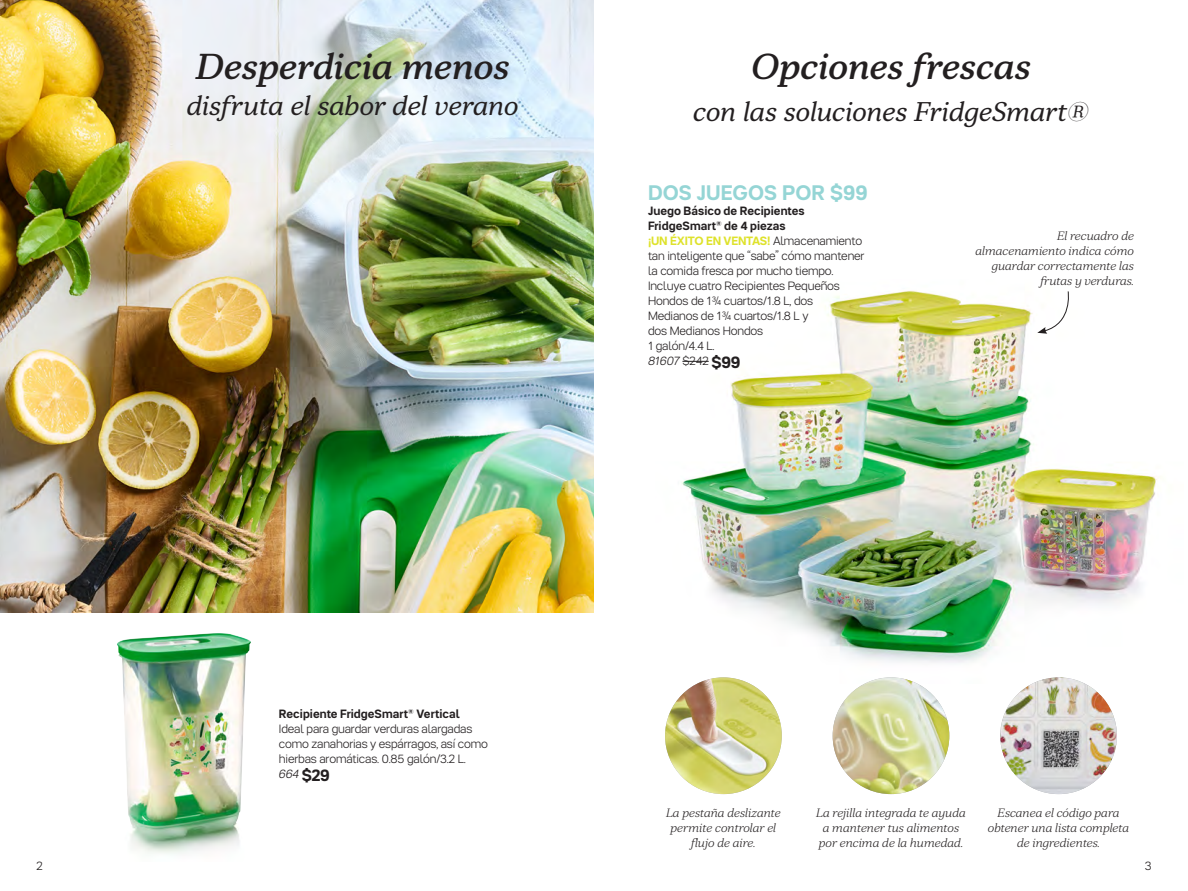
<style>
.page{position:relative;width:1188px;height:891px;background:#fff}
.page>*{position:absolute;margin:0;border:0;box-sizing:border-box;transform-origin:0 0}
.t1{font:36px "Tupper Serif 25 Meditalic";letter-spacing:.005em;color:#231f20}
.t2{font:italic 27px "Tupper Serif 24";color:#231f20}
.t3{font:700 21px "Tupper PRO";color:#95d5d5}
.t4{font:300 12px/15px "Tupper PRO";letter-spacing:-.015em;color:#231f20}
.t5{font:12px/15px "Tupper Serif 23 Ltitalic";color:#231f20;text-align:center}
.s1{font-weight:700}
.s2{font-weight:700;color:#dee22b}
.s3{font-style:italic}
.s4{font-weight:700;font-size:16.5px}
</style>
<div class="page">
<img style="left:0;top:0;width:594px;height:612px">
<img style="left:681px;top:291px;width:478px;height:393px">
<img style="left:117px;top:633px;width:134px;height:221px">
<svg style="left:1037px;top:291px;width:36px;height:43px"></svg>
<img style="left:1000px;top:677px;width:117px;height:117px;border-radius:58px">
<img style="left:665px;top:677px;width:117px;height:117px;border-radius:58px">
<img style="left:833px;top:677px;width:116px;height:117px;border-radius:58px">
<img style="left:262px;top:54px;width:181px;height:181px;border-radius:50%">
<svg style="left:320px;top:0;width:180px;height:181px;background:#cddcda"></svg>
<svg style="left:682px;top:361px;width:27px;height:1px"></svg>
<h1 class="t1" style="left:196px;top:43px;width:315px">Desperdicia menos</h1>
<h2 class="t2" style="left:187px;top:88px;width:333px">disfruta el sabor del verano</h2>
<h1 class="t1" style="left:751px;top:43px;width:281px">Opciones frescas</h1>
<h2 class="t2" style="left:693px;top:94px;width:397px">con las soluciones FridgeSmart®</h2>
<h3 class="t3" style="left:648px;top:181px;width:221px">DOS JUEGOS POR $99</h3>
<p class="t4" style="left:648px;top:204px;width:218px"><span class="s1">Juego Básico de Recipientes<br>FridgeSmart</span><sup>®</sup> <span class="s1">de 4 piezas<br></span><span class="s2">¡UN ÉXITO EN VENTAS!</span> Almacenamiento tan inteligente que “sabe” cómo mantener la comida fresca por mucho tiempo.<br>Incluye cuatro Recipientes Pequeños<br>Hondos de 1¾ cuartos/1.8 L, dos<br>Medianos de 1¾ cuartos/1.8 L y<br>dos Medianos Hondos<br>1 galón/4.4 L.<br><span class="s3">81607</span> $242 <span class="s4">$99</span></p>
<p class="t5" style="left:975px;top:228px;width:160px;text-align:right">El recuadro de almacenamiento indica cómo guardar correctamente las frutas y verduras.</p>
<p class="t4" style="left:279px;top:706px;width:211px"><span class="s1">Recipiente FridgeSmart</span><sup>®</sup> <span class="s1">Vertical<br></span>Ideal para guardar verduras alargadas como zanahorias y espárragos, así como hierbas aromáticas. 0.85 galón/3.2 L.<br><span class="s3">664</span> <span class="s4">$29</span></p>
<p class="t5" style="left:666px;top:805px;width:116px">La pestaña deslizante permite controlar el flujo de aire.</p>
<p class="t5" style="left:816px;top:805px;width:151px">La rejilla integrada te ayuda a mantener tus alimentos por encima de la humedad.</p>
<p class="t5" style="left:988px;top:805px;width:143px">Escanea el código para obtener una lista completa de ingredientes.</p>
<p class="t4" style="left:37px;top:859px;width:8px">2</p>
<p class="t4" style="left:1145px;top:859px;width:8px">3</p>
</div>
